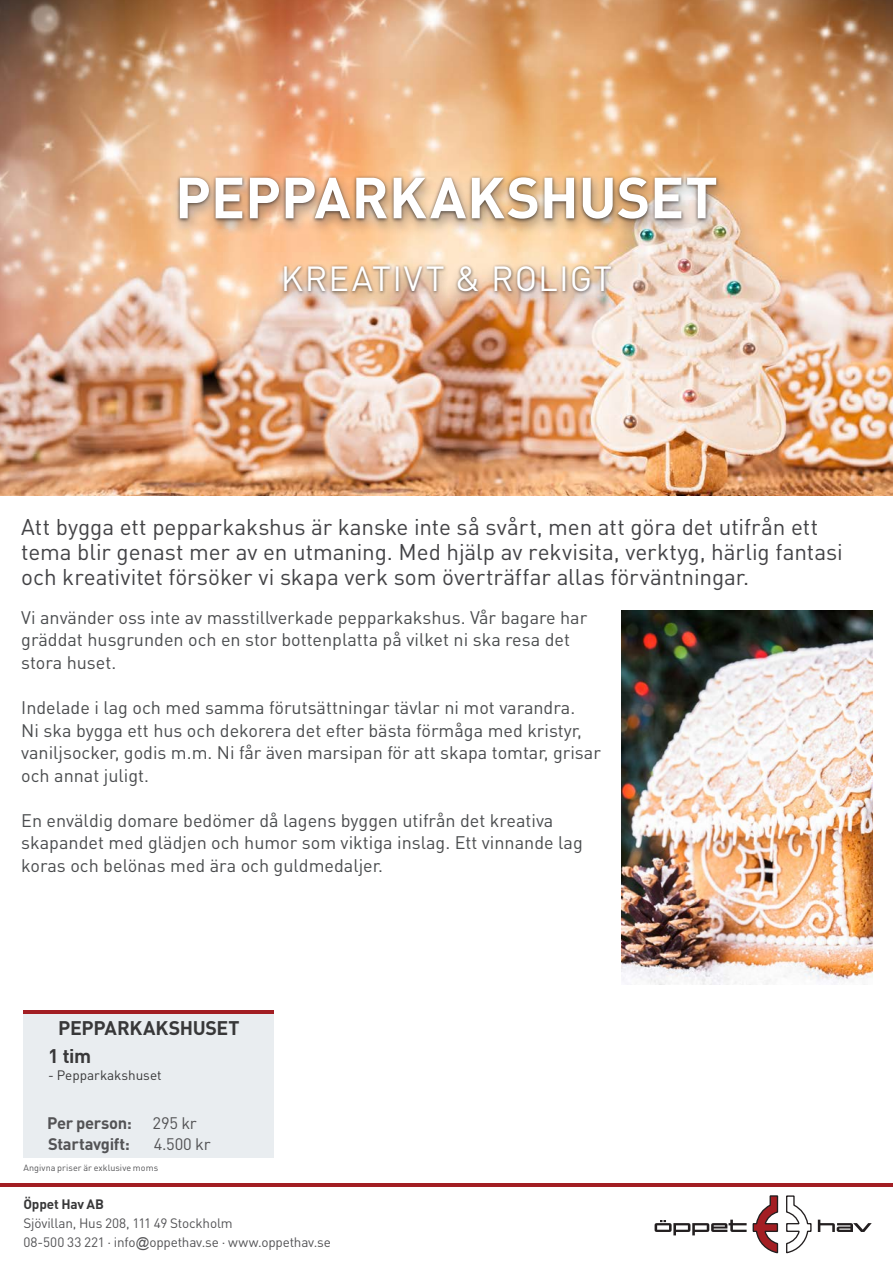
<style>
.page{position:relative;width:893px;height:1263px;background:#fff}
.page>*{position:absolute;margin:0;border:0;box-sizing:border-box;transform-origin:0 0}
.Rubrik_1_-_Vit{font:700 57px "DIN Pro";color:#fff}
.Rubrik_2_-_Vit{font:34.5px "DIN Pro";letter-spacing:.035em;color:#fff}
.h4_-_American{font:22.5px/25.5px "DIN Pro";letter-spacing:-.005em;color:#434346}
.Brödtext_-_Bold{font:700 19.5px "DIN Pro";letter-spacing:-.015em;color:#383839}
.t1{font:18px/22.5px "DIN Pro";color:#4a4c4e}
.Mindre_brödtext_-_Bo{font:700 16.5px "DIN Pro";letter-spacing:-.02em;color:#535355}
.Mindre_brödtext{font:16.5px "DIN Pro";letter-spacing:-.015em;color:#535355}
.Notis{font:13.5px "DIN Pro";letter-spacing:-.01em;color:#535355}
.Brödtext_-_Bold-2{font:13.5px "DIN Pro";letter-spacing:-.005em;color:#383839}
.Notis-2{font:700 13.5px "DIN Pro";letter-spacing:-.01em;color:#383839}
.Mindre_brödtext-2{font:9px "DIN Pro";letter-spacing:.005em;color:#535355}
.s1{font-family:"Arial";font-style:italic}
</style>
<div class="page">
<svg style="left:818px;top:1219px;width:54px;height:13px"></svg>
<svg style="left:786px;top:1195px;width:26px;height:58px"></svg>
<svg style="left:655px;top:1195px;width:124px;height:58px"></svg>
<img style="left:0;top:0;width:893px;height:495px">
<div style="left:23px;top:1014px;width:251px;height:144px;background:#e9edf0"></div>
<hr style="left:23px;top:1010px;width:251px;height:4px;background:#a21e23">
<div style="left:171px;top:174px;width:558px;height:62px;background:#231f20;opacity:.4"></div>
<div style="left:176px;top:175px;width:544px;height:48px;background:#231f20;opacity:.7"></div>
<div style="left:274px;top:262px;width:347px;height:47px;background:#231f20;opacity:.35"></div>
<div style="left:282px;top:264px;width:333px;height:31px;background:#231f20;opacity:.65"></div>
<img style="left:622px;top:610px;width:251px;height:374px">
<hr style="left:0;top:1183px;width:893px;height:4px;background:#a21e23">
<p class="Rubrik_1_-_Vit" style="left:175px;top:159px;width:544px">PEPPARKAKSHUSET</p>
<p class="Rubrik_2_-_Vit" style="left:281px;top:255px;width:333px">KREATIVT &amp; ROLIGT</p>
<p class="h4_-_American" style="left:21px;top:513px;width:823px">Att bygga ett pepparkakshus är kanske inte så svårt, men att göra det utifrån ett tema blir genast mer av en utmaning. Med hjälp av rekvisita, verktyg, härlig fantasi och kreativitet försöker vi skapa verk som överträffar allas förväntningar.</p>
<p class="t1" style="left:21px;top:605px;width:568px">Vi använder oss inte av masstillverkade pepparkakshus. Vår bagare har gräddat husgrunden och en stor bottenplatta på vilket ni ska resa det stora huset.</p>
<p class="t1" style="left:21px;top:695px;width:581px">Indelade i lag och med samma förutsättningar tävlar ni mot varandra.<br>Ni ska bygga ett hus och dekorera det efter bästa förmåga med kristyr, vaniljsocker, godis m.m. Ni får även marsipan för att skapa tomtar, grisar och annat juligt.</p>
<p class="t1" style="left:21px;top:808px;width:563px">En enväldig domare bedömer då lagens byggen utifrån det kreativa skapandet med glädjen och humor som viktiga inslag. Ett vinnande lag koras och belönas med ära och guldmedaljer.</p>
<p class="Brödtext_-_Bold" style="left:58px;top:1015px;width:183px">PEPPARKAKSHUSET</p>
<p class="Brödtext_-_Bold-2" style="left:48px;top:1066px;width:115px">- Pepparkakshuset</p>
<p class="Brödtext_-_Bold" style="left:48px;top:1043px;width:45px">1 tim</p>
<p class="Mindre_brödtext_-_Bo" style="left:47px;top:1112px;width:86px">Per person:</p>
<p class="Mindre_brödtext_-_Bo" style="left:48px;top:1133px;width:83px">Startavgift:</p>
<p class="Mindre_brödtext" style="left:153px;top:1112px;width:46px">295 kr</p>
<p class="Mindre_brödtext" style="left:154px;top:1133px;width:58px">4.500 kr</p>
<p class="Mindre_brödtext-2" style="left:23px;top:1161px;width:136px">Angivna priser är exklusive moms</p>
<p class="Notis-2" style="left:23px;top:1194px;width:82px">Öppet Hav AB</p>
<p class="Notis" style="left:23px;top:1214px;width:211px">Sjövillan, Hus 208, 111 49 Stockholm</p>
<p class="Notis" style="left:23px;top:1233px;width:309px">08-500 33 221 · info<span class="s1">@</span>oppethav.se · www.oppethav.se</p>
</div>
